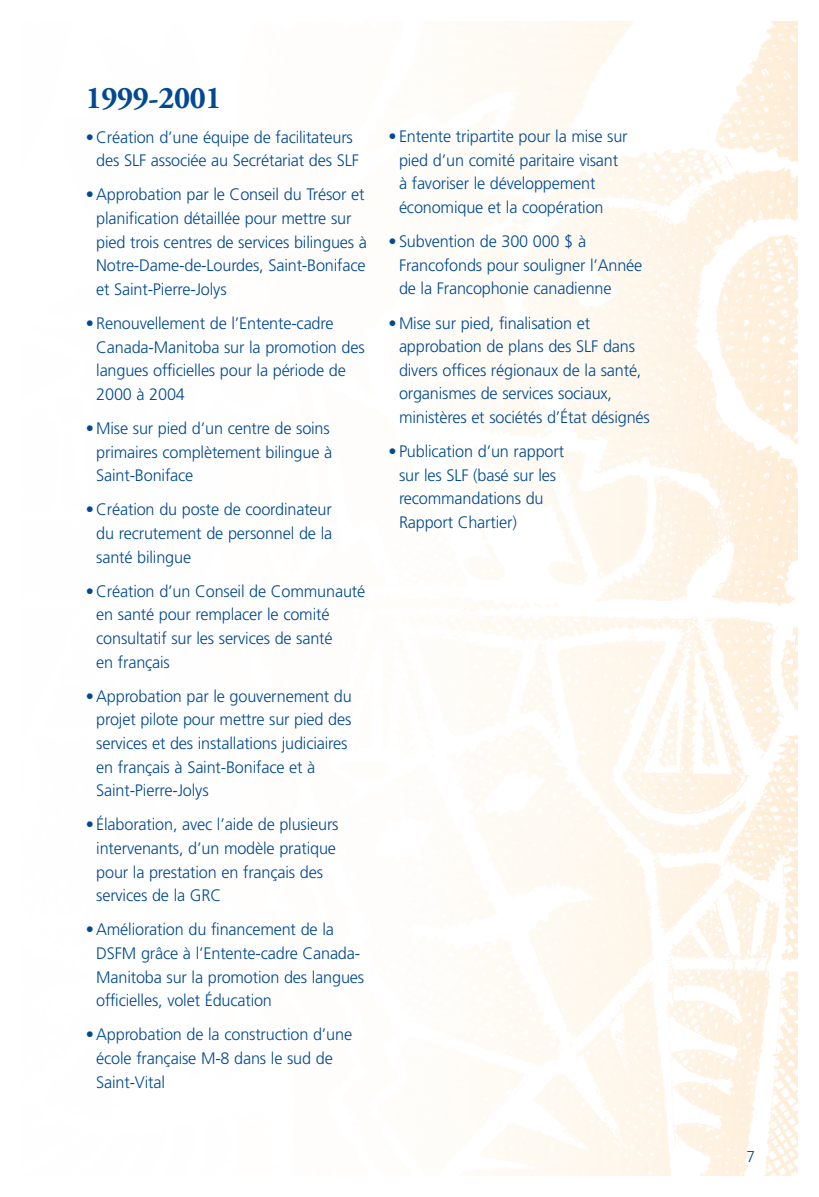
<style>
.page{position:relative;width:819px;height:1197px;background:#fff}
.page>*{position:absolute;margin:0;border:0;box-sizing:border-box;transform-origin:0 0}
.t1{font:700 31.5px "Adobe Garamond";letter-spacing:-.01em;color:#014990}
.t2{font:300 16.62px/23.6px "Frutiger";letter-spacing:-.01em;color:#014990}
.t3{font:300 15.75px "Frutiger";color:#014990}
</style>
<div class="page">
<img style="left:458px;top:21px;width:340px;height:1155px">
<h1 class="t1" style="left:86px;top:86px;width:137px">1999-2001</h1>
<p class="t2" style="left:96px;top:126px;width:264px;text-indent:-11px">• Création d’une équipe de facilitateurs des SLF associée au Secrétariat des SLF</p>
<p class="t2" style="left:96px;top:184px;width:272px;text-indent:-11px">• Approbation par le Conseil du Trésor et planification détaillée pour mettre sur pied trois centres de services bilingues à Notre-Dame-de-Lourdes, Saint-Boniface et Saint-Pierre-Jolys</p>
<p class="t2" style="left:96px;top:313px;width:270px;text-indent:-11px">• Renouvellement de l’Entente-cadre<br>Canada-Manitoba sur la promotion des langues officielles pour la période de<br>2000 à 2004</p>
<p class="t2" style="left:96px;top:418px;width:237px;text-indent:-11px">• Mise sur pied d’un centre de soins primaires complètement bilingue à<br>Saint-Boniface</p>
<p class="t2" style="left:96px;top:499px;width:238px;text-align:justify;text-indent:-11px">• Création du poste de coordinateur du recrutement de personnel de la santé bilingue</p>
<p class="t2" style="left:96px;top:580px;width:271px;text-indent:-11px">• Création d’un Conseil de Communauté en santé pour remplacer le comité consultatif sur les services de santé<br>en français</p>
<p class="t2" style="left:96px;top:685px;width:257px;text-indent:-11px">• Approbation par le gouvernement du projet pilote pour mettre sur pied des services et des installations judiciaires en français à Saint-Boniface et à Saint-Pierre-Jolys</p>
<p class="t2" style="left:96px;top:814px;width:244px;text-indent:-11px">• Élaboration, avec l’aide de plusieurs intervenants, d’un modèle pratique pour la prestation en français des services de la GRC</p>
<p class="t2" style="left:96px;top:919px;width:269px;text-indent:-11px">• Amélioration du financement de la DSFM grâce à l’Entente-cadre Canada-Manitoba sur la promotion des langues officielles, volet Éducation</p>
<p class="t2" style="left:96px;top:1024px;width:257px;text-indent:-11px">• Approbation de la construction d’une école française M-8 dans le sud de<br>Saint-Vital</p>
<p class="t2" style="left:399px;top:126px;width:230px;text-indent:-11px">• Entente tripartite pour la mise sur pied d’un comité paritaire visant à favoriser le développement économique et la coopération</p>
<p class="t2" style="left:399px;top:231px;width:245px;text-indent:-11px">• Subvention de 300 000 $ à<br>Francofonds pour souligner l’Année de la Francophonie canadienne</p>
<p class="t2" style="left:399px;top:312px;width:252px;text-indent:-11px">• Mise sur pied, finalisation et approbation de plans des SLF dans divers offices régionaux de la santé, organismes de services sociaux, ministères et sociétés d’État désignés</p>
<p class="t2" style="left:399px;top:441px;width:167px;text-indent:-11px">• Publication d’un rapport sur les SLF (basé sur les recommandations du<br>Rapport Chartier)</p>
<p class="t3" style="left:746px;top:1150px;width:10px">7</p>
</div>
